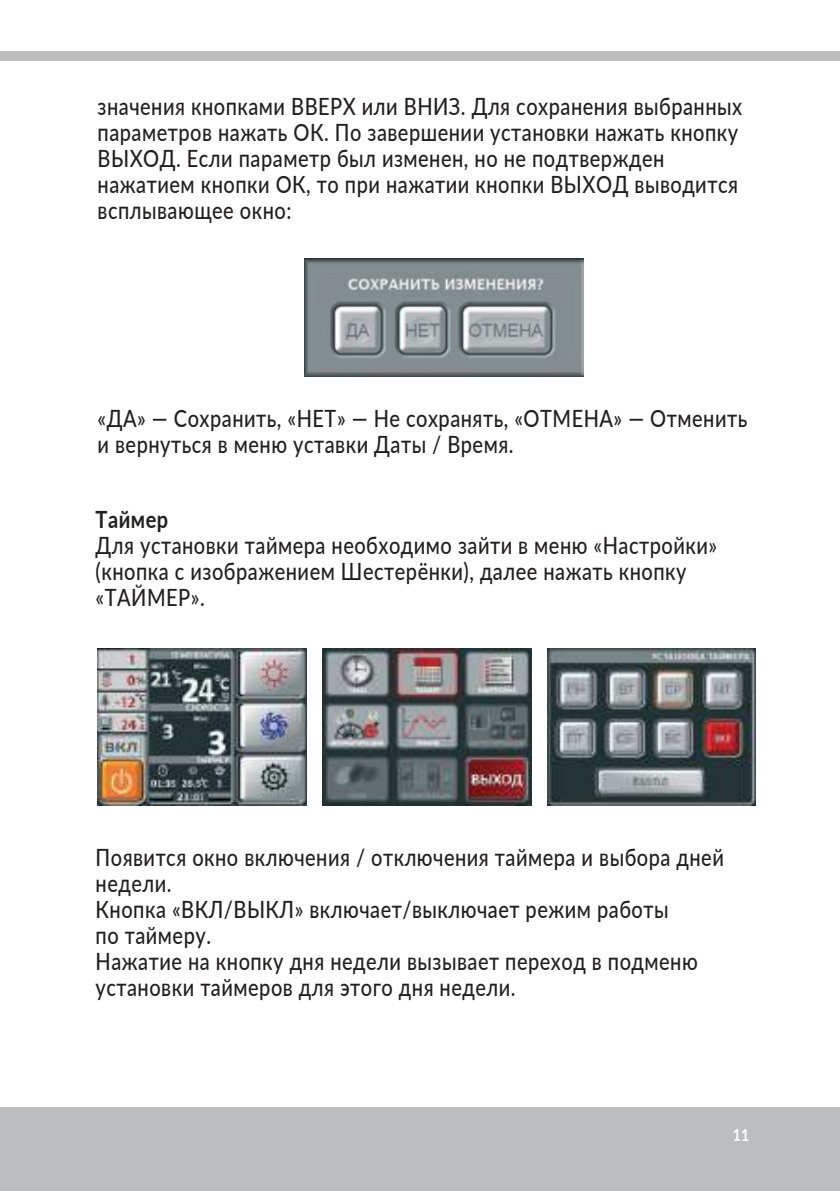
<style>
.page{position:relative;width:840px;height:1191px;background:#fff}
.page>*{position:absolute;margin:0;border:0;box-sizing:border-box;transform-origin:0 0}
.t1{font:500 23.8px/26px "Lato";letter-spacing:.025em;color:#221f1f;scale:.84 1}
.t2{font:700 23.8px "Lato";letter-spacing:.025em;color:#221f1f;scale:.84 1}
.t3{font:700 16.6px "Lato";color:#fff;scale:.84 1}
</style>
<div class="page">
<div style="left:0;top:52px;width:840px;height:9px;background:#bbbdbf"></div>
<div style="left:0;top:1107px;width:840px;height:83px;background:#bbbdbf"></div>
<img style="left:304px;top:259px;width:280px;height:117px">
<img style="left:98px;top:649px;width:209px;height:157px">
<img style="left:322px;top:649px;width:209px;height:157px">
<img style="left:547px;top:649px;width:209px;height:157px">
<p class="t1" style="left:98px;top:92px;width:769px">значения кнопками ВВЕРХ или ВНИЗ. Для сохранения выбранных параметров нажать ОК. По завершении установки нажать кнопку ВЫХОД. Если параметр был изменен, но не подтвержден нажатием кнопки ОК, то при нажатии кнопки ВЫХОД выводится всплывающее окно:</p>
<p class="t1" style="left:98px;top:404px;width:775px">«ДА» — Сохранить, «НЕТ» — Не сохранять, «ОТМЕНА» — Отменить и вернуться в меню уставки Даты / Время.</p>
<p class="t2" style="left:96px;top:501px;width:88px">Таймер</p>
<p class="t1" style="left:96px;top:531px;width:741px">Для установки таймера необходимо зайти в меню «Настройки» (кнопка с изображением Шестерёнки), далее нажать кнопку «ТАЙМЕР».</p>
<p class="t1" style="left:96px;top:843px;width:749px">Появится окно включения / отключения таймера и выбора дней недели.<br>Кнопка «ВКЛ/ВЫКЛ» включает/выключает режим работы<br>по таймеру.<br>Нажатие на кнопку дня недели вызывает переход в подменю установки таймеров для этого дня недели.</p>
<p class="t3" style="left:733px;top:1126px;width:21px">11</p>
</div>
